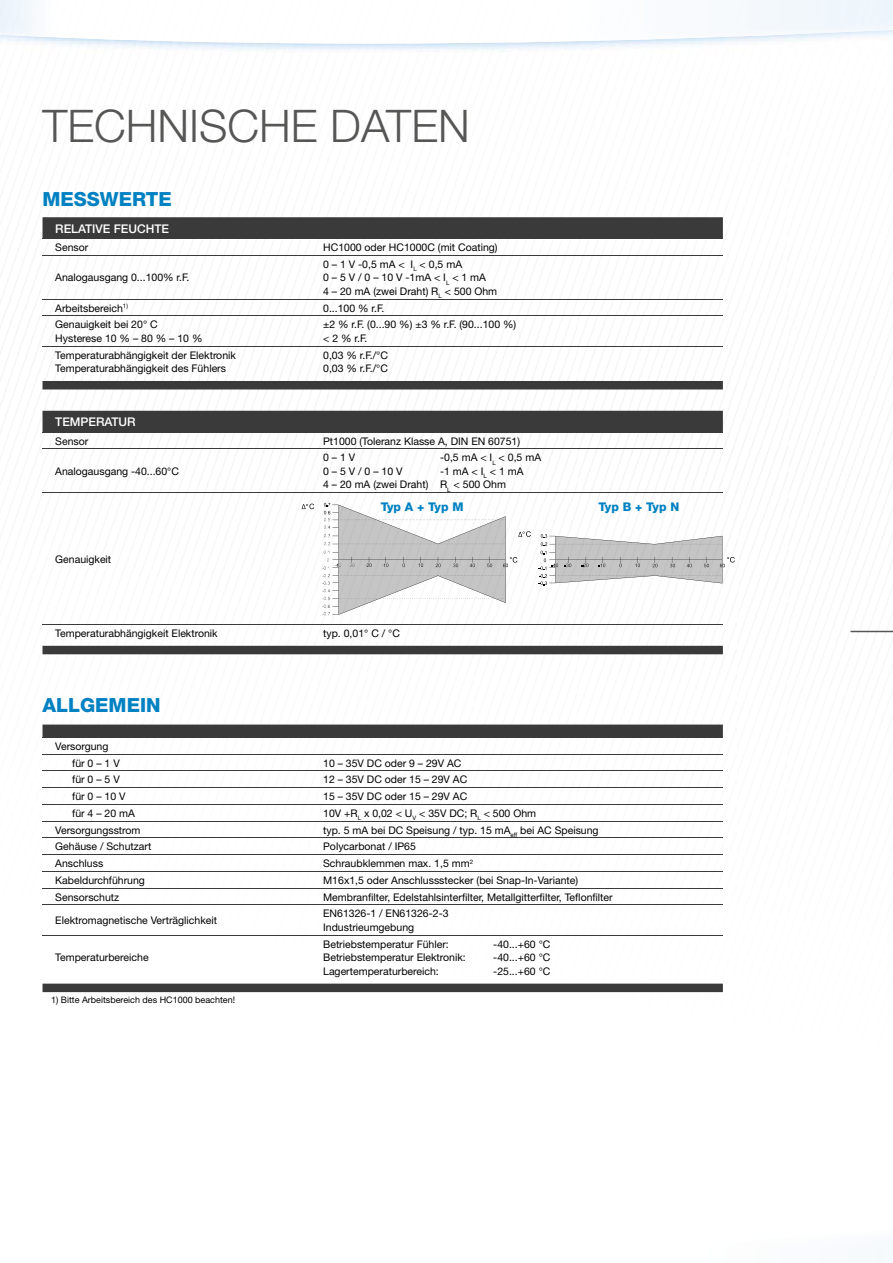
<style>
.page{position:relative;width:893px;height:1263px;background:#fff}
.page>*{position:absolute;margin:0;border:0;box-sizing:border-box;transform-origin:0 0}
.t1{font:300 45px "Helvetica Neue LT";color:#565655}
.t2{font:800 19.5px "Helvetica Neue LT";color:#0081c2}
.t3{font:500 12px "Helvetica Neue LT";color:#fff}
.t4{font:800 12px "Helvetica Neue LT";letter-spacing:-.055em;color:#0081c2}
.t5{font:10.5px/13.5px "Helvetica Neue LT";color:#000}
.t6{font:9px "Helvetica Neue LT";color:#000}
</style>
<div class="page">
<img style="left:789px;top:352px;width:104px;height:281px">
<img style="left:0;top:311px;width:262px;height:682px">
<svg style="left:850px;top:631px;width:43px;height:1px"></svg>
<svg style="left:43px;top:217px;width:680px;height:172px"></svg>
<hr style="left:43px;top:238px;width:276px;height:1px;background:#3a3a3a">
<hr style="left:319px;top:238px;width:404px;height:1px;background:#3a3a3a">
<hr style="left:43px;top:299px;width:276px;height:1px;background:#3a3a3a">
<hr style="left:319px;top:299px;width:404px;height:1px;background:#3a3a3a">
<hr style="left:43px;top:316px;width:276px;height:1px;background:#3a3a3a">
<hr style="left:319px;top:316px;width:404px;height:1px;background:#3a3a3a">
<hr style="left:43px;top:346px;width:276px;height:1px;background:#3a3a3a">
<hr style="left:319px;top:346px;width:404px;height:1px;background:#3a3a3a">
<hr style="left:43px;top:255px;width:276px;height:1px;background:#3a3a3a">
<hr style="left:319px;top:255px;width:404px;height:1px;background:#3a3a3a">
<svg style="left:43px;top:411px;width:680px;height:243px"></svg>
<hr style="left:43px;top:432px;width:276px;height:1px;background:#3a3a3a">
<hr style="left:319px;top:432px;width:404px;height:1px;background:#3a3a3a">
<hr style="left:43px;top:492px;width:276px;height:1px;background:#3a3a3a">
<hr style="left:319px;top:492px;width:404px;height:1px;background:#3a3a3a">
<hr style="left:43px;top:624px;width:276px;height:1px;background:#3a3a3a">
<hr style="left:319px;top:624px;width:404px;height:1px;background:#3a3a3a">
<hr style="left:43px;top:448px;width:276px;height:1px;background:#3a3a3a">
<hr style="left:319px;top:448px;width:404px;height:1px;background:#3a3a3a">
<img style="left:321px;top:502px;width:200px;height:114px">
<img style="left:332px;top:505px;width:173px;height:110px">
<svg style="left:324px;top:503px;width:6px;height:11px"></svg>
<img style="left:395px;top:520px;width:110px;height:1px">
<img style="left:338px;top:598px;width:166px;height:1px">
<img style="left:395px;top:544px;width:108px;height:1px">
<img style="left:300px;top:502px;width:18px;height:12px">
<svg style="left:302px;top:504px;width:12px;height:5px"></svg>
<img style="left:538px;top:502px;width:200px;height:114px">
<img style="left:558px;top:536px;width:164px;height:47px">
<svg style="left:565px;top:563px;width:6px;height:4px"></svg>
<img style="left:614px;top:544px;width:108px;height:1px">
<svg style="left:720px;top:557px;width:15px;height:10px"></svg>
<svg style="left:503px;top:530px;width:55px;height:55px"></svg>
<svg style="left:43px;top:724px;width:680px;height:268px"></svg>
<hr style="left:43px;top:771px;width:276px;height:1px;background:#3a3a3a">
<hr style="left:319px;top:771px;width:404px;height:1px;background:#3a3a3a">
<hr style="left:43px;top:787px;width:276px;height:1px;background:#3a3a3a">
<hr style="left:319px;top:787px;width:404px;height:1px;background:#3a3a3a">
<hr style="left:43px;top:804px;width:276px;height:1px;background:#3a3a3a">
<hr style="left:319px;top:804px;width:404px;height:1px;background:#3a3a3a">
<hr style="left:43px;top:821px;width:276px;height:1px;background:#3a3a3a">
<hr style="left:319px;top:821px;width:404px;height:1px;background:#3a3a3a">
<hr style="left:43px;top:838px;width:276px;height:1px;background:#3a3a3a">
<hr style="left:319px;top:838px;width:404px;height:1px;background:#3a3a3a">
<hr style="left:43px;top:854px;width:276px;height:1px;background:#3a3a3a">
<hr style="left:319px;top:854px;width:404px;height:1px;background:#3a3a3a">
<hr style="left:43px;top:871px;width:276px;height:1px;background:#3a3a3a">
<hr style="left:319px;top:871px;width:404px;height:1px;background:#3a3a3a">
<hr style="left:43px;top:888px;width:276px;height:1px;background:#3a3a3a">
<hr style="left:319px;top:888px;width:404px;height:1px;background:#3a3a3a">
<hr style="left:43px;top:905px;width:276px;height:1px;background:#3a3a3a">
<hr style="left:319px;top:905px;width:404px;height:1px;background:#3a3a3a">
<hr style="left:43px;top:935px;width:276px;height:1px;background:#3a3a3a">
<hr style="left:319px;top:935px;width:404px;height:1px;background:#3a3a3a">
<hr style="left:43px;top:754px;width:276px;height:1px;background:#3a3a3a">
<hr style="left:319px;top:754px;width:404px;height:1px;background:#3a3a3a">
<hr style="left:43px;top:737px;width:276px;height:1px;background:#3a3a3a">
<hr style="left:319px;top:737px;width:404px;height:1px;background:#3a3a3a">
<img style="left:324px;top:514px;width:6px;height:24px">
<svg style="left:365px;top:563px;width:23px;height:4px"></svg>
<h1 class="t1" style="left:43px;top:98px;width:429px">TECHNISCHE DATEN</h1>
<h2 class="t2" style="left:43px;top:188px;width:131px">MESSWERTE</h2>
<p class="t3" style="left:55px;top:221px;width:115px">RELATIVE FEUCHTE</p>
<p class="t5" style="left:55px;top:240px;width:35px">Sensor</p>
<p class="t5" style="left:323px;top:240px;width:176px">HC1000 oder HC1000C (mit Coating)</p>
<p class="t5" style="left:55px;top:271px;width:136px">Analogausgang 0...100% r.F.</p>
<p class="t5" style="left:323px;top:257px;width:176px">0 – 1 V -0,5 mA &lt; I<sub>L</sub> &lt; 0,5 mA<br>0 – 5 V / 0 – 10 V -1mA &lt; I<sub>L</sub> &lt; 1 mA<br>4 – 20 mA (zwei Draht) R<sub>L</sub> &lt; 500 Ohm</p>
<p class="t5" style="left:55px;top:301px;width:74px">Arbeitsbereich<sup>1)</sup></p>
<p class="t5" style="left:323px;top:301px;width:63px">0...100 % r.F.</p>
<p class="t5" style="left:55px;top:318px;width:149px">Genauigkeit bei 20° C<br>Hysterese 10 % – 80 % – 10 %</p>
<p class="t5" style="left:323px;top:318px;width:195px">±2 % r.F. (0...90 %) ±3 % r.F. (90...100 %) &lt; 2 % r.F.</p>
<p class="t5" style="left:55px;top:348px;width:182px">Temperaturabhängigkeit der Elektronik<br>Temperaturabhängigkeit des Fühlers</p>
<p class="t5" style="left:323px;top:348px;width:66px">0,03 % r.F./°C<br>0,03 % r.F./°C</p>
<p class="t3" style="left:55px;top:415px;width:82px">TEMPERATUR</p>
<p class="t5" style="left:55px;top:434px;width:35px">Sensor</p>
<p class="t5" style="left:323px;top:434px;width:198px">Pt1000 (Toleranz Klasse A, DIN EN 60751)</p>
<p class="t5" style="left:55px;top:464px;width:125px">Analogausgang -40...60°C</p>
<p class="t5" style="left:323px;top:451px;width:34px">0 – 1 V</p>
<p class="t5" style="left:440px;top:451px;width:103px">-0,5 mA &lt; I<sub>L</sub> &lt; 0,5 mA</p>
<p class="t5" style="left:323px;top:464px;width:81px">0 – 5 V / 0 – 10 V</p>
<p class="t5" style="left:323px;top:464px;width:202px;text-indent:117px">-1 mA &lt; I<sub>L</sub> &lt; 1 mA<br>4 – 20 mA (zwei Draht) R<sub>L</sub> &lt; 500 Ohm</p>
<p class="t5" style="left:55px;top:552px;width:58px">Genauigkeit</p>
<p class="t4" style="left:381px;top:500px;width:84px">Typ A + Typ M</p>
<p class="t4" style="left:598px;top:500px;width:82px">Typ B + Typ N</p>
<p class="t5" style="left:55px;top:626px;width:164px">Temperaturabhängigkeit Elektronik</p>
<p class="t5" style="left:323px;top:626px;width:78px">typ. 0,01° C / °C</p>
<h2 class="t2" style="left:43px;top:693px;width:120px">ALLGEMEIN</h2>
<p class="t5" style="left:72px;top:737px;width:49px;line-height:16.8px;text-indent:-17px">Versorgung für 0 – 1 V</p>
<p class="t5" style="left:323px;top:756px;width:140px">10 – 35V DC oder 9 – 29V AC</p>
<p class="t5" style="left:72px;top:773px;width:49px">für 0 – 5 V</p>
<p class="t5" style="left:323px;top:773px;width:146px">12 – 35V DC oder 15 – 29V AC</p>
<p class="t5" style="left:72px;top:789px;width:55px">für 0 – 10 V</p>
<p class="t5" style="left:323px;top:789px;width:146px">15 – 35V DC oder 15 – 29V AC</p>
<p class="t5" style="left:72px;top:806px;width:64px">für 4 – 20 mA</p>
<p class="t5" style="left:323px;top:806px;width:214px">10V +R<sub>L</sub> x 0,02 &lt; U<sub>V</sub> &lt; 35V DC; R<sub>L</sub> &lt; 500 Ohm</p>
<p class="t5" style="left:55px;top:823px;width:87px">Versorgungsstrom</p>
<p class="t5" style="left:323px;top:823px;width:277px">typ. 5 mA bei DC Speisung / typ. 15 mA<sub>eff</sub> bei AC Speisung</p>
<p class="t5" style="left:55px;top:840px;width:98px">Gehäuse / Schutzart</p>
<p class="t5" style="left:323px;top:840px;width:94px">Polycarbonat / IP65</p>
<p class="t5" style="left:55px;top:856px;width:50px">Anschluss</p>
<p class="t5" style="left:323px;top:856px;width:151px">Schraubklemmen max. 1,5 mm<sup>2</sup></p>
<p class="t5" style="left:55px;top:873px;width:91px">Kabeldurchführung</p>
<p class="t5" style="left:323px;top:873px;width:256px">M16x1,5 oder Anschlussstecker (bei Snap-In-Variante)</p>
<p class="t5" style="left:55px;top:890px;width:65px">Sensorschutz</p>
<p class="t5" style="left:323px;top:890px;width:291px">Membranfilter, Edelstahlsinterfilter, Metallgitterfilter, Teflonfilter</p>
<p class="t5" style="left:55px;top:913px;width:163px">Elektromagnetische Verträglichkeit</p>
<p class="t5" style="left:323px;top:907px;width:127px">EN61326-1 / EN61326-2-3<br>Industrieumgebung</p>
<p class="t5" style="left:55px;top:950px;width:95px">Temperaturbereiche</p>
<p class="t5" style="left:323px;top:937px;width:127px">Betriebstemperatur Fühler:</p>
<p class="t5" style="left:493px;top:937px;width:59px">-40...+60 °C</p>
<p class="t5" style="left:323px;top:950px;width:144px">Betriebstemperatur Elektronik:</p>
<p class="t5" style="left:493px;top:950px;width:59px">-40...+60 °C</p>
<p class="t5" style="left:323px;top:964px;width:117px">Lagertemperaturbereich:</p>
<p class="t5" style="left:493px;top:964px;width:59px">-25...+60 °C</p>
<p class="t6" style="left:51px;top:995px;width:186px">1) Bitte Arbeitsbereich des HC1000 beachten!</p>
</div>
